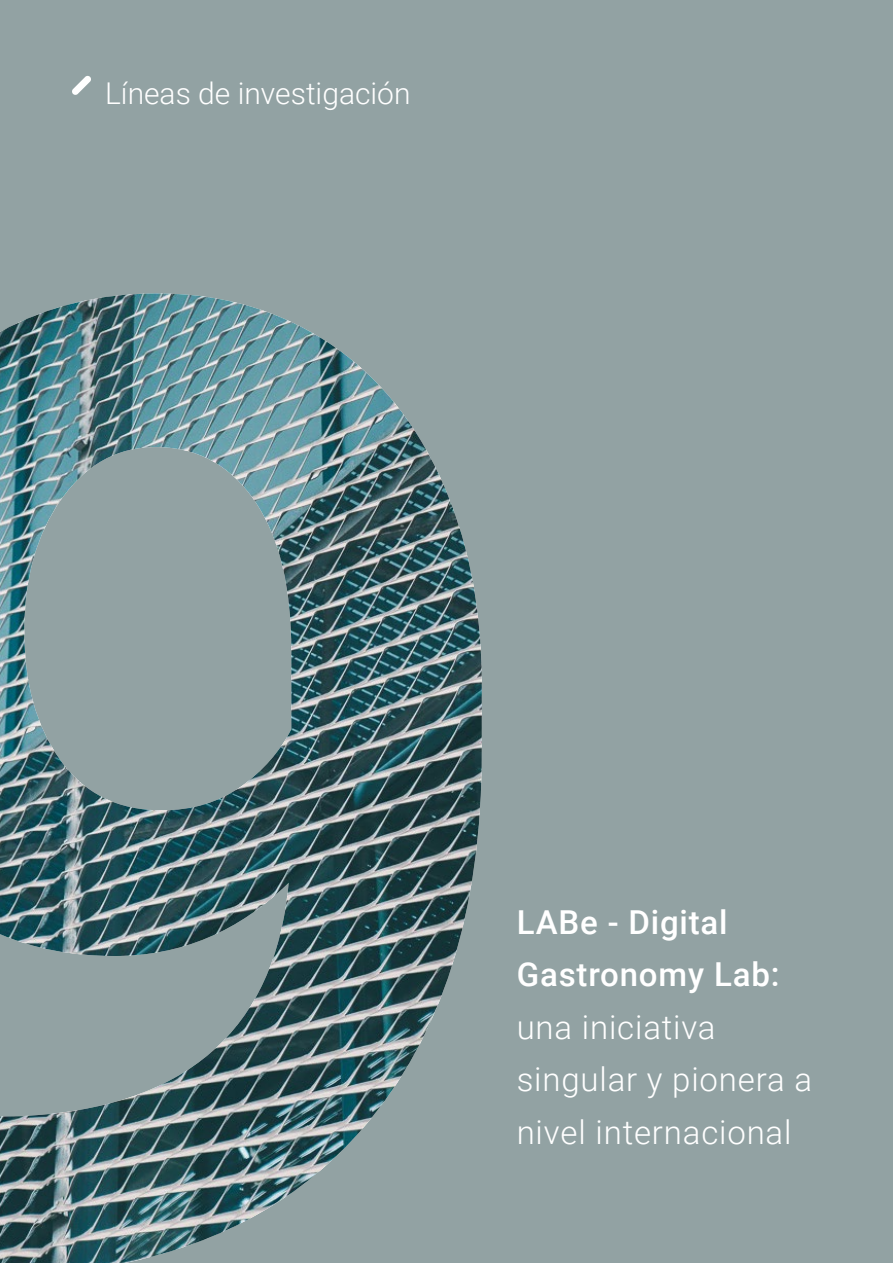
<style>
.page{position:relative;width:893px;height:1263px;background:#92a2a3}
.page>*{position:absolute;margin:0;border:0;box-sizing:border-box;transform-origin:0 0}
.t1{font:300 33px/52.5px "Roboto";letter-spacing:.025em;color:#fff}
.t2{font:500 33px/52.5px "Roboto";letter-spacing:.025em;color:#fff}
.t3{font:300 30px "Roboto";color:#fff}
</style>
<div class="page">
<svg style="left:72px;top:76px;width:19px;height:19px"></svg>
<img style="left:0;top:293px;width:482px;height:970px">
<p class="t3" style="left:105px;top:72px;width:307px">Líneas de investigación</p>
<p class="t2" style="left:517px;top:894px;width:264px">LABe - Digital<br>Gastronomy Lab:</p>
<p class="t1" style="left:517px;top:999px;width:297px">una iniciativa singular y pionera a nivel internacional</p>
</div>
